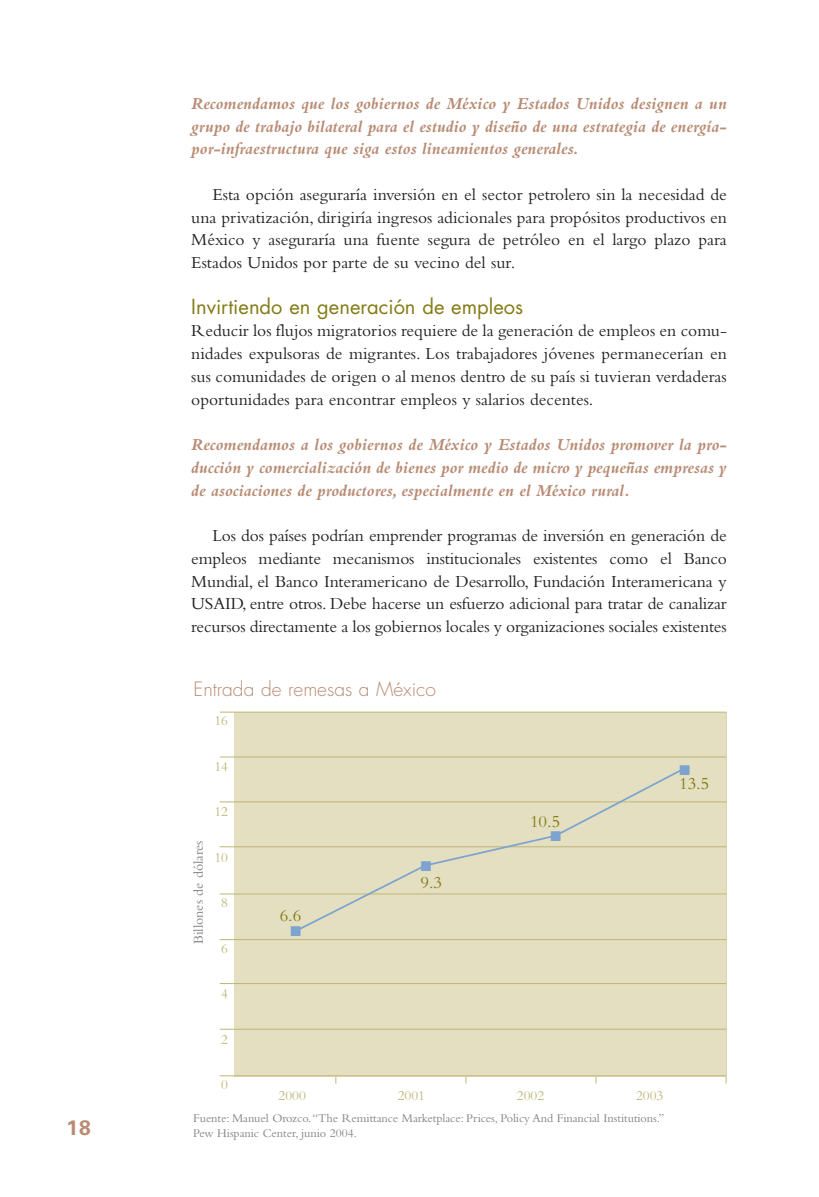
<style>
.page{position:relative;width:819px;height:1197px;background:#fff}
.page>*{position:absolute;margin:0;border:0;box-sizing:border-box;transform-origin:0 0}
.t1{font:700 21px "Univers";color:#b88b73}
.t2{font:20.12px "Futura";color:#847b15}
.t3{font:300 19.25px "Futura";color:#b88b73}
.t4{font:17.5px/22.8px "Bembo";color:#231f20;text-align:justify}
.t5{font:italic 700 17.5px/22.8px "Bembo";color:#b88b73;text-align:justify}
.t6{font:17.5px "Bembo";color:#847b15}
.t7{font:14px "Bembo";color:#bfb678}
.t8{font:14px "Bembo";color:#808285}
.t9{font:14px "Zapf Dingbats ITC";color:#7ca4ce}
.t10{font:12.25px/14.7px "Bembo";letter-spacing:-.005em;color:#808285}
</style>
<div class="page">
<hr style="left:336px;top:717px;width:1px;height:367px;background:#bfb678">
<hr style="left:466px;top:717px;width:1px;height:367px;background:#bfb678">
<hr style="left:726px;top:712px;width:1px;height:372px;background:#bfb678">
<hr style="left:596px;top:717px;width:1px;height:367px;background:#bfb678">
<div style="left:234px;top:712px;width:492px;height:364px;background:#e3dfc0"></div>
<hr style="left:220px;top:712px;width:506px;height:1px;background:#bfb678">
<hr style="left:220px;top:802px;width:506px;height:1px;background:#bfb678">
<hr style="left:220px;top:757px;width:506px;height:1px;background:#bfb678">
<hr style="left:220px;top:846px;width:506px;height:1px;background:#bfb678">
<hr style="left:220px;top:894px;width:506px;height:1px;background:#bfb678">
<hr style="left:220px;top:939px;width:506px;height:1px;background:#bfb678">
<hr style="left:220px;top:983px;width:506px;height:1px;background:#bfb678">
<hr style="left:220px;top:1029px;width:506px;height:1px;background:#bfb678">
<hr style="left:220px;top:1076px;width:506px;height:1px;background:#bfb678">
<svg style="left:293px;top:768px;width:393px;height:164px"></svg>
<p class="t1" style="left:66px;top:1114px;width:26px">18</p>
<p class="t5" style="left:191px;top:92px;width:537px">Recomendamos que los gobiernos de México y Estados Unidos designen a un grupo de trabajo bilateral para el estudio y diseño de una estrategia de energía&shy;por-infraestructura que siga estos lineamientos generales.</p>
<p class="t4" style="left:191px;top:183px;width:537px;text-indent:21px">Esta opción aseguraría inversión en el sector petrolero sin la necesidad de una privatización, dirigiría ingresos adicionales para propósitos productivos en México y aseguraría una fuente segura de petróleo en el largo plazo para Estados Unidos por parte de su vecino del sur.</p>
<p class="t2" style="left:191px;top:292px;width:333px">Invirtiendo en generación de empleos</p>
<p class="t4" style="left:191px;top:319px;width:537px">Reducir los flujos migratorios requiere de la generación de empleos en comu&shy;nidades expulsoras de migrantes. Los trabajadores jóvenes permanecerían en sus comunidades de origen o al menos dentro de su país si tuvieran verdaderas oportunidades para encontrar empleos y salarios decentes.</p>
<p class="t5" style="left:191px;top:433px;width:537px">Recomendamos a los gobiernos de México y Estados Unidos promover la pro&shy;ducción y comercialización de bienes por medio de micro y pequeñas empresas y de asociaciones de productores, especialmente en el México rural.</p>
<p class="t4" style="left:191px;top:524px;width:537px;text-indent:21px">Los dos países podrían emprender programas de inversión en generación de empleos mediante mecanismos institucionales existentes como el Banco Mundial, el Banco Interamericano de Desarrollo, Fundación Interamericana y USAID, entre otros. Debe hacerse un esfuerzo adicional para tratar de canalizar recursos directamente a los gobiernos locales y organizaciones sociales existentes</p>
<p class="t3" style="left:194px;top:677px;width:244px">Entrada de remesas a México</p>
<p class="t7" style="left:214px;top:713px;width:15px">16</p>
<p class="t7" style="left:214px;top:758px;width:15px">14</p>
<p class="t7" style="left:214px;top:804px;width:15px">12</p>
<p class="t7" style="left:214px;top:849px;width:15px">10</p>
<p class="t7" style="left:221px;top:895px;width:8px">8</p>
<p class="t7" style="left:221px;top:940px;width:8px">6</p>
<p class="t7" style="left:221px;top:986px;width:8px">4</p>
<p class="t7" style="left:221px;top:1031px;width:8px">2</p>
<p class="t7" style="left:221px;top:1077px;width:8px">0</p>
<p class="t7" style="left:279px;top:1087px;width:29px">2000</p>
<p class="t7" style="left:398px;top:1087px;width:29px">2001</p>
<p class="t7" style="left:517px;top:1087px;width:29px">2002</p>
<p class="t7" style="left:636px;top:1087px;width:29px">2003</p>
<p class="t6" style="left:530px;top:811px;width:32px">10.5</p>
<p class="t9" style="left:550px;top:829px;width:12px">■</p>
<p class="t8" style="left:190px;top:944px;width:105px;rotate:-90deg">Billones de dólares</p>
<p class="t9" style="left:421px;top:860px;width:12px">■</p>
<p class="t6" style="left:420px;top:873px;width:23px">9.3</p>
<p class="t6" style="left:280px;top:906px;width:23px">6.6</p>
<p class="t9" style="left:290px;top:925px;width:12px">■</p>
<p class="t10" style="left:193px;top:1111px;width:473px">Fuente: Manuel Orozco.“The Remittance Marketplace: Prices, Policy And Financial Institutions.”<br>Pew Hispanic Center, junio 2004.</p>
<p class="t9" style="left:680px;top:764px;width:12px">■</p>
<p class="t6" style="left:679px;top:774px;width:32px">13.5</p>
</div>
